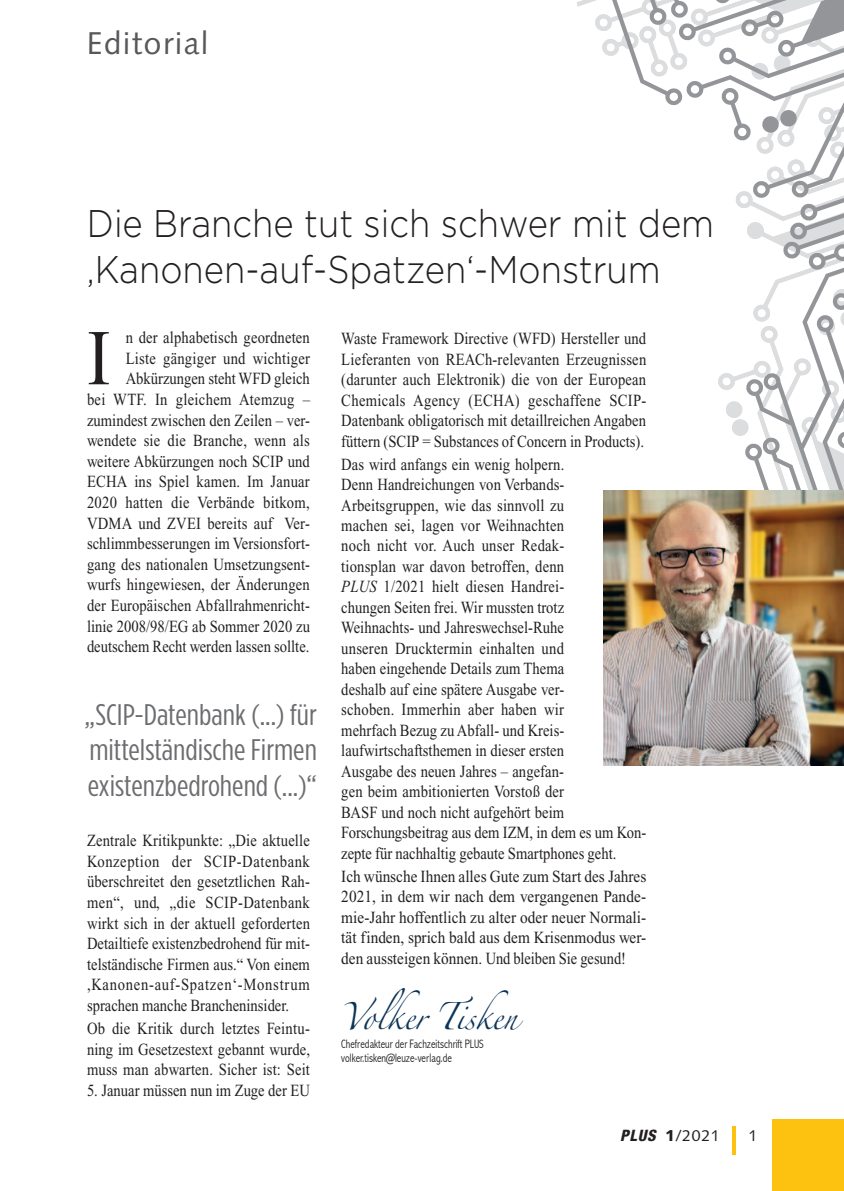
<style>
.page{position:relative;width:844px;height:1191px;background:#fff}
.page>*{position:absolute;margin:0;border:0;box-sizing:border-box;transform-origin:0 0}
.t1{font:78.75px "Times New Roman";color:#231f20;scale:.9 1}
.t2{font:300 38.5px/45.5px "Gotham";color:#231f20;scale:.9 1}
.t3{font:31.5px "Syntax";letter-spacing:.05em;color:#57585a}
.t4{font:29.75px/35.7px "Gotham Condensed";color:#6c6d70;text-align:justify;scale:1.1 1}
.t5{font:24.5px "Zapfino";color:#0b3457;scale:.9 1}
.t6{font:16.97px/20.7px "Times New Roman";letter-spacing:.005em;color:#231f20;text-align:justify;scale:.86 1}
.t7{font:16.97px/20.5px "Times New Roman";letter-spacing:.005em;color:#231f20;text-align:justify;scale:.9 1}
.t8{font:15.75px "Syntax";color:#231f20}
.t9{font:300 condensed 12.25px/13.7px "Abadi";color:#231f20;scale:.9 1}
.s1{font-style:italic}
.s2{font-family:"Helvetica Neue";font-weight:800;font-style:italic;font-stretch:condensed}
.s3{font-weight:900}
</style>
<div class="page">
<hr style="left:732px;top:1126px;width:3px;height:29px;background:#fdc210">
<div style="left:771px;top:1119px;width:72px;height:72px;background:#fdc210"></div>
<svg style="left:718px;top:106px;width:125px;height:384px"></svg>
<svg style="left:577px;top:0;width:266px;height:106px"></svg>
<img style="left:603px;top:490px;width:240px;height:275px">
<h3 class="t3" style="left:87px;top:25px;width:123px">Editorial</h3>
<h2 class="t2" style="left:87px;top:200px;width:698px">Die Branche tut sich schwer mit dem ,Kanonen-auf-Spatzen‘-Monstrum</h2>
<p class="t6" style="left:87px;top:327px;width:261px;text-align:right">n der alphabetisch geordneten<br>Liste gängiger und wichtiger Abkürzungen steht WFD gleich<br>bei WTF. In gleichem Atemzug – zumindest zwischen den Zeilen – ver&shy;wendete sie die Branche, wenn als weitere Abkürzungen noch SCIP und ECHA ins Spiel kamen. Im Januar 2020 hatten die Verbände bitkom, VDMA und ZVEI bereits auf Ver&shy;schlimmbesserungen im Versionsfort&shy;gang des nationalen Umsetzungsent&shy;wurfs hingewiesen, der Änderungen der Europäischen Abfallrahmenricht&shy;linie 2008/98/EG ab Sommer 2020 zu deutschem Recht werden lassen sollte.</p>
<h1 class="t1" style="left:87px;top:315px;width:28px">I</h1>
<h3 class="t4" style="left:85px;top:696px;width:213px">„SCIP-Datenbank (...) für mittelständische Firmen existenzbedrohend (...)“</h3>
<p class="t6" style="left:87px;top:830px;width:261px">Zentrale Kritikpunkte: „Die aktuelle Konzeption der SCIP-Datenbank überschreitet den gesetztlichen Rah&shy;men“, und, „die SCIP-Datenbank wirkt sich in der aktuell geforderten Detailtiefe existenzbedrohend für mit&shy;telständische Firmen aus.“ Von einem ,Kanonen-auf-Spatzen‘-Monstrum sprachen manche Brancheninsider.</p>
<p class="t6" style="left:87px;top:1018px;width:261px">Ob die Kritik durch letztes Feintu&shy;ning im Gesetzestext gebannt wurde, muss man abwarten. Sicher ist: Seit</p>
<p class="t6" style="left:87px;top:1080px;width:260px">5. Januar müssen nun im Zuge der EU</p>
<p class="t6" style="left:341px;top:328px;width:356px">Waste Framework Directive (WFD) Hersteller und Lieferanten von REACh-relevanten Erzeugnissen (darunter auch Elektronik) die von der European Chemicals Agency (ECHA) geschaffene SCIP-Datenbank obligatorisch mit detaillreichen Angaben füttern (SCIP = Substances of Concern in Products).</p>
<p class="t6" style="left:341px;top:454px;width:356px;text-align:left">Das wird anfangs ein wenig holpern.<br>Denn Handreichungen von Verbands-Arbeitsgruppen, wie das sinnvoll zu<br>machen sei, lagen vor Weihnachten<br>noch nicht vor. Auch unser Redak-<br>tionsplan war davon betroffen, denn<br><span class="s1">PLUS</span> 1/2021 hielt diesen Handrei-<br>chungen Seiten frei. Wir mussten trotz<br>Weihnachts- und Jahreswechsel-Ruhe<br>unseren Drucktermin einhalten und<br>haben eingehende Details zum Thema<br>deshalb auf eine spätere Ausgabe ver-<br>schoben. Immerhin aber haben wir<br>mehrfach Bezug zu Abfall- und Kreis&shy;laufwirtschaftsthemen in dieser ersten<br>Ausgabe des neuen Jahres – angefan-<br>gen beim ambitionierten Vorstoß der<br>BASF und noch nicht aufgehört beim Forschungsbeitrag aus dem IZM, in dem es um Kon&shy;zepte für nachhaltig gebaute Smartphones geht.</p>
<p class="t7" style="left:341px;top:866px;width:340px">Ich wünsche Ihnen alles Gute zum Start des Jahres 2021, in dem wir nach dem vergangenen Pande&shy;mie-Jahr hoffentlich zu alter oder neuer Normali&shy;tät finden, sprich bald aus dem Krisenmodus wer&shy;den aussteigen können. Und bleiben Sie gesund!</p>
<h3 class="t5" style="left:341px;top:1006px;width:197px">Volker Tisken</h3>
<p class="t9" style="left:341px;top:1037px;width:160px">Chefredakteur der Fachzeitschrift PLUS volker.tisken@leuze-verlag.de</p>
<p class="t8" style="left:620px;top:1126px;width:101px"><span class="s2">PLUS</span> <span class="s3">1</span>/2021</p>
<p class="t8" style="left:748px;top:1126px;width:10px">1</p>
</div>
